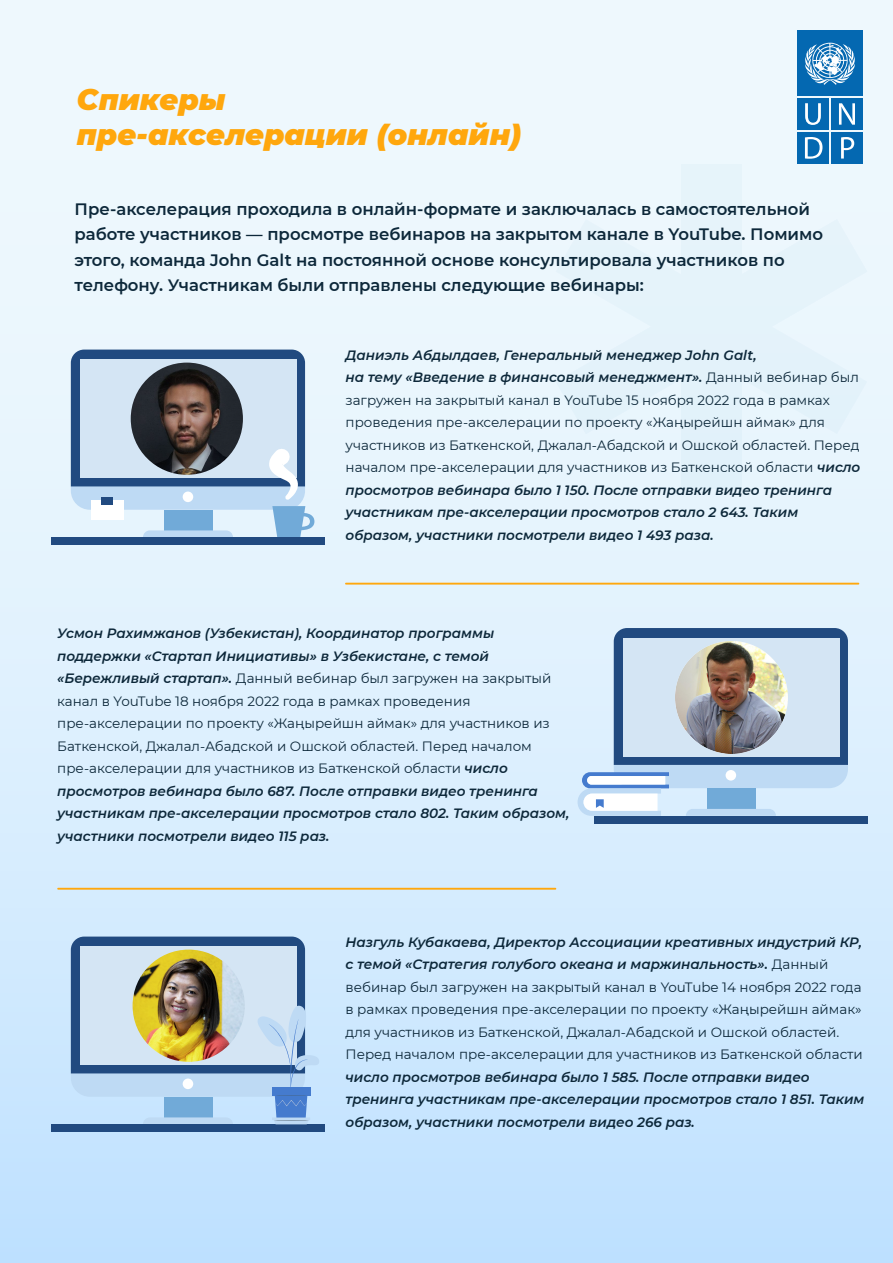
<style>
.page{position:relative;width:893px;height:1263px;background:#fff}
.page>*{position:absolute;margin:0;border:0;box-sizing:border-box;transform-origin:0 0}
.t1{font:italic 900 29.1px/34.8px "Montserrat";color:#ffa70d}
.t2{font:600 16.5px/25.5px "Montserrat";color:#0d283a}
.t3{font:13.5px/22.5px "Montserrat";color:#0d283a}
.t4{font:italic 600 13.5px/22.5px "Montserrat";color:#0d283a}
.s1{font-weight:600;font-style:italic}
.s2{font-weight:400;font-style:normal}
</style>
<div class="page">
<div style="left:0;top:0;width:893px;height:1263px;background:linear-gradient(to bottom,#f7fcfc,#c5e4ff)"></div>
<div style="left:681px;top:164px;width:61px;height:325px;background:#e3f2fa"></div>
<div style="left:556px;top:219px;width:311px;height:215px;background:#e5f3fa"></div>
<svg style="left:71px;top:350px;width:243px;height:187px"></svg>
<div style="left:51px;top:537px;width:273px;height:8px;background:#214a80"></div>
<img style="left:131px;top:363px;width:112px;height:112px;border-radius:56px">
<div style="left:51px;top:1124px;width:273px;height:8px;background:#214a80"></div>
<div style="left:594px;top:816px;width:273px;height:7px;background:#214a80"></div>
<svg style="left:578px;top:628px;width:270px;height:188px"></svg>
<svg style="left:71px;top:936px;width:249px;height:188px"></svg>
<hr style="left:57px;top:888px;width:499px;height:2px;background:#ffa70d">
<hr style="left:345px;top:583px;width:514px;height:2px;background:#ffa70d">
<div style="left:797px;top:98px;width:32px;height:32px;background:#0468b1"></div>
<svg style="left:805px;top:103px;width:16px;height:22px"></svg>
<div style="left:831px;top:98px;width:32px;height:32px;background:#0468b1"></div>
<svg style="left:839px;top:103px;width:16px;height:22px"></svg>
<div style="left:831px;top:132px;width:32px;height:32px;background:#0468b1"></div>
<svg style="left:841px;top:137px;width:13px;height:22px"></svg>
<div style="left:797px;top:132px;width:32px;height:32px;background:#0468b1"></div>
<svg style="left:805px;top:137px;width:17px;height:22px"></svg>
<div style="left:797px;top:30px;width:66px;height:66px;background:#0468b1"></div>
<svg style="left:805px;top:43px;width:50px;height:42px"></svg>
<h1 class="t1" style="left:77px;top:81px;width:446px">Спикеры пре-акселерации (онлайн)</h1>
<p class="t2" style="left:75px;top:195px;width:750px">Пре-акселерация проходила в онлайн-формате и заключалась в самостоятельной работе участников — просмотре вебинаров на закрытом канале в YouTube. Помимо этого, команда John Galt на постоянной основе консультировала участников по телефону. Участникам были отправлены следующие вебинары:</p>
<p class="t3" style="left:346px;top:343px;width:516px"><span class="s1">Даниэль Абдылдаев, Генеральный менеджер John Galt,<br>на тему «Введение в финансовый менеджмент».</span> Данный вебинар был загружен на закрытый канал в YouTube 15 ноября 2022 года в рамках проведения пре-акселерации по проекту «Жаңырейшн аймак» для участников из Баткенской, Джалал-Абадской и Ошской областей. Перед началом пре-акселерации для участников из Баткенской области <span class="s1">число просмотров вебинара было 1 150. После отправки видео тренинга участникам пре-акселерации просмотров стало 2 643. Таким образом, участники посмотрели видео 1 493 раза.</span></p>
<p class="t4" style="left:57px;top:621px;width:514px">Усмон Рахимжанов (Узбекистан), Координатор программы поддержки «Стартап Инициативы» в Узбекистане, с темой «Бережливый стартап». <span class="s2">Данный вебинар был загружен на закрытый канал в YouTube 18 ноября 2022 года в рамках проведения пре-акселерации по проекту «Жаңырейшн аймак» для участников из Баткенской, Джалал-Абадской и Ошской областей. Перед началом пре-акселерации для участников из Баткенской области</span> число просмотров вебинара было 687. После отправки видео тренинга участникам пре-акселерации просмотров стало 802. Таким образом, участники посмотрели видео 115 раз.</p>
<p class="t3" style="left:346px;top:930px;width:519px"><span class="s1">Назгуль Кубакаева, Директор Ассоциации креативных индустрий КР, с темой «Стратегия голубого океана и маржинальность».</span> Данный вебинар был загружен на закрытый канал в YouTube 14 ноября 2022 года в рамках проведения пре-акселерации по проекту «Жаңырейшн аймак» для участников из Баткенской, Джалал-Абадской и Ошской областей.<br>Перед началом пре-акселерации для участников из Баткенской области</p>
<p class="t4" style="left:346px;top:1065px;width:520px">число просмотров вебинара было 1 585. После отправки видео тренинга участникам пре-акселерации просмотров стало 1 851. Таким образом, участники посмотрели видео 266 раз.</p>
</div>
